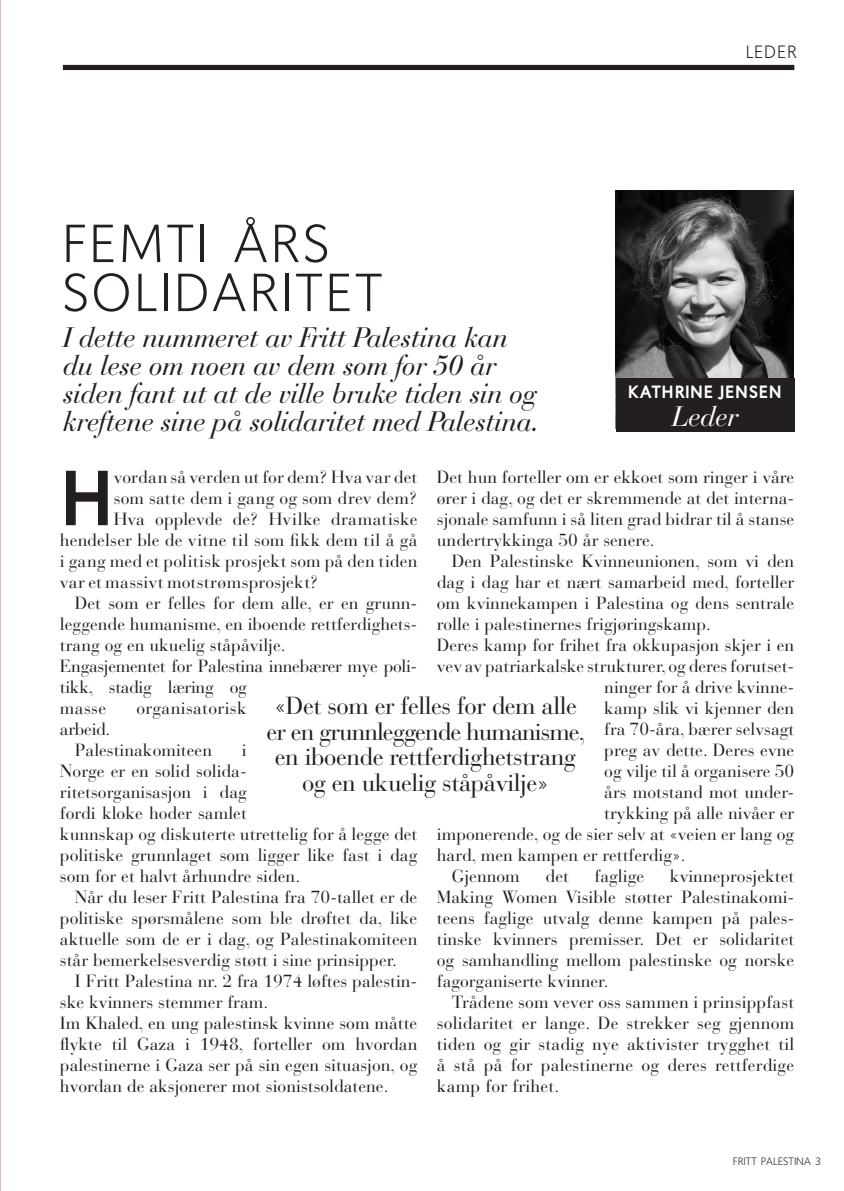
<style>
.page{position:relative;width:844px;height:1191px;background:#fff}
.page>*{position:absolute;margin:0;border:0;box-sizing:border-box;transform-origin:0 0}
.t1{font:900 76.65px "Oslo";color:#241f1f}
.t2{font:300 52.5px/49px "Oslo";letter-spacing:.05em;color:#241f1f}
.t3{font:italic 28px/28px "Bauer Bodoni Std";letter-spacing:-.02em;color:#241f1f}
.t4{font:italic 28px "Bauer Bodoni Std";letter-spacing:-.02em;color:#fff}
.t5{font:24.5px/25.4px "Bauer Bodoni Std";letter-spacing:-.02em;color:#241f1f;text-align:center}
.t6{font:17.5px/21px "Bauer Bodoni Std";color:#241f1f;text-align:justify}
.t7{font:17.5px "Bauer Bodoni Std";letter-spacing:-.02em;color:#241f1f}
.t8{font:900 17.5px "Oslo";letter-spacing:.05em;color:#fff}
.t9{font:17.5px "Bauer Bodoni Std";letter-spacing:.02em;color:#241f1f}
.t10{font:300 17.5px "Oslo";letter-spacing:.05em;color:#241f1f}
.t11{font:300 10.5px "Oslo";color:#241f1f}
</style>
<div class="page">
<img style="left:615px;top:190px;width:178px;height:188px">
<div style="left:63px;top:65px;width:731px;height:5px;background:#241f1f"></div>
<div style="left:615px;top:378px;width:179px;height:53px;background:#241f1f"></div>
<hr style="left:0;top:0;width:1px;height:1191px;background:#d2c0b7">
<h2 class="t2" style="left:62px;top:220px;width:321px">FEMTI ÅRS<br>SOLIDARITET</h2>
<p class="t10" style="left:745px;top:43px;width:53px">LEDER</p>
<h3 class="t3" style="left:63px;top:323px;width:477px">I dette nummeret av Fritt Palestina kan du lese om noen av dem som for 50 år siden fant ut at de ville bruke tiden sin og kreftene sine på solidaritet med Palestina.</h3>
<h1 class="t1" style="left:60px;top:457px;width:55px">H</h1>
<p class="t6" style="left:114px;top:467px;width:305px">vordan så verden ut for dem? Hva var det</p>
<p class="t8" style="left:627px;top:383px;width:155px">KATHRINE JENSEN</p>
<h3 class="t4" style="left:671px;top:400px;width:68px">Leder</h3>
<p class="t6" style="left:437px;top:467px;width:359px">Det hun forteller om er ekkoet som ringer i våre ører i dag, og det er skremmende at det interna&shy;sjonale samfunn i så liten grad bidrar til å stanse undertrykkinga 50 år senere.</p>
<p class="t6" style="left:451px;top:551px;width:344px">Den Palestinske Kvinneunionen, som vi den</p>
<p class="t6" style="left:437px;top:572px;width:359px">dag i dag har et nært samarbeid med, forteller</p>
<p class="t6" style="left:437px;top:593px;width:359px">om kvinnekampen i Palestina og dens sentrale</p>
<p class="t6" style="left:437px;top:614px;width:276px">rolle i palestinernes frigjøringskamp.</p>
<p class="t6" style="left:437px;top:635px;width:359px">Deres kamp for frihet fra okkupasjon skjer i en</p>
<p class="t6" style="left:437px;top:656px;width:359px">vev av patriarkalske strukturer, og deres forutset-</p>
<p class="t6" style="left:604px;top:677px;width:191px">ninger for å drive kvinne-</p>
<p class="t6" style="left:604px;top:698px;width:191px">kamp slik vi kjenner den</p>
<p class="t6" style="left:604px;top:719px;width:191px">fra 70-åra, bærer selvsagt</p>
<p class="t6" style="left:604px;top:740px;width:191px">preg av dette. Deres evne</p>
<p class="t6" style="left:604px;top:761px;width:191px">og vilje til å organisere 50</p>
<p class="t6" style="left:604px;top:782px;width:191px">års motstand mot under-</p>
<p class="t6" style="left:604px;top:803px;width:191px">trykking på alle nivåer er</p>
<p class="t6" style="left:437px;top:824px;width:359px">imponerende, og de sier selv at «veien er lang og</p>
<p class="t6" style="left:437px;top:845px;width:250px">hard, men kampen er rettferdig».</p>
<p class="t6" style="left:451px;top:866px;width:70px">Gjennom</p>
<p class="t6" style="left:545px;top:866px;width:25px">det</p>
<p class="t6" style="left:594px;top:866px;width:51px">faglige</p>
<p class="t6" style="left:114px;top:488px;width:305px">som satte dem i gang og som drev dem?</p>
<p class="t6" style="left:114px;top:509px;width:305px">Hva opplevde de? Hvilke dramatiske</p>
<p class="t6" style="left:60px;top:530px;width:359px">hendelser ble de vitne til som fikk dem til å gå</p>
<p class="t6" style="left:60px;top:551px;width:359px">i gang med et politisk prosjekt som på den tiden</p>
<p class="t6" style="left:60px;top:572px;width:260px">var et massivt motstrømsprosjekt?</p>
<p class="t6" style="left:75px;top:593px;width:344px">Det som er felles for dem alle, er en grunn-</p>
<p class="t6" style="left:60px;top:614px;width:359px">leggende humanisme, en iboende rettferdighets-</p>
<p class="t6" style="left:60px;top:635px;width:227px">trang og en ukuelig ståpåvilje.</p>
<p class="t7" style="left:60px;top:656px;width:359px">Engasjementet for Palestina innebærer mye poli-</p>
<p class="t7" style="left:60px;top:677px;width:188px">tikk, stadig læring og</p>
<p class="t6" style="left:60px;top:698px;width:48px">masse</p>
<p class="t9" style="left:136px;top:698px;width:112px">organisatorisk</p>
<p class="t6" style="left:75px;top:719px;width:139px;text-indent:-15px">arbeid.<br>Palestinakomiteen</p>
<h3 class="t5" style="left:266px;top:693px;width:320px">«Det som er felles for dem alle er en grunnleggende humanisme, en iboende rettferdighetstrang og en ukuelig ståpåvilje»</h3>
<p class="t6" style="left:60px;top:740px;width:359px;text-align:left;text-indent:182px">i<br>Norge er en solid solida-<br>ritetsorganisasjon i dag<br>fordi kloke hoder samlet<br>kunnskap og diskuterte utrettelig for å legge det politiske grunnlaget som ligger like fast i dag som for et halvt århundre siden.</p>
<p class="t6" style="left:60px;top:887px;width:359px;text-indent:15px">Når du leser Fritt Palestina fra 70-tallet er de politiske spørsmålene som ble drøftet da, like aktuelle som de er i dag, og Palestinakomiteen står bemerkelsesverdig støtt i sine prinsipper.</p>
<p class="t6" style="left:60px;top:971px;width:359px;text-align:left;text-indent:15px">I Fritt Palestina nr. 2 fra 1974 løftes palestin&shy;ske kvinners stemmer fram.<br>Im Khaled, en ung palestinsk kvinne som måtte flykte til Gaza i 1948, forteller om hvordan palestinerne i Gaza ser på sin egen situasjon, og hvordan de aksjonerer mot sionistsoldatene.</p>
<p class="t6" style="left:437px;top:866px;width:359px;text-indent:233px">kvinneprosjektet Making Women Visible støtter Palestinakomi&shy;teens faglige utvalg denne kampen på pales&shy;tinske kvinners premisser. Det er solidaritet og samhandling mellom palestinske og norske fagorganiserte kvinner.</p>
<p class="t6" style="left:437px;top:992px;width:359px;text-indent:15px">Trådene som vever oss sammen i prinsippfast solidaritet er lange. De strekker seg gjennom tiden og gir stadig nye aktivister trygghet til å stå på for palestinerne og deres rettferdige kamp for frihet.</p>
<p class="t11" style="left:732px;top:1155px;width:89px">FRITT PALESTINA 3</p>
</div>
